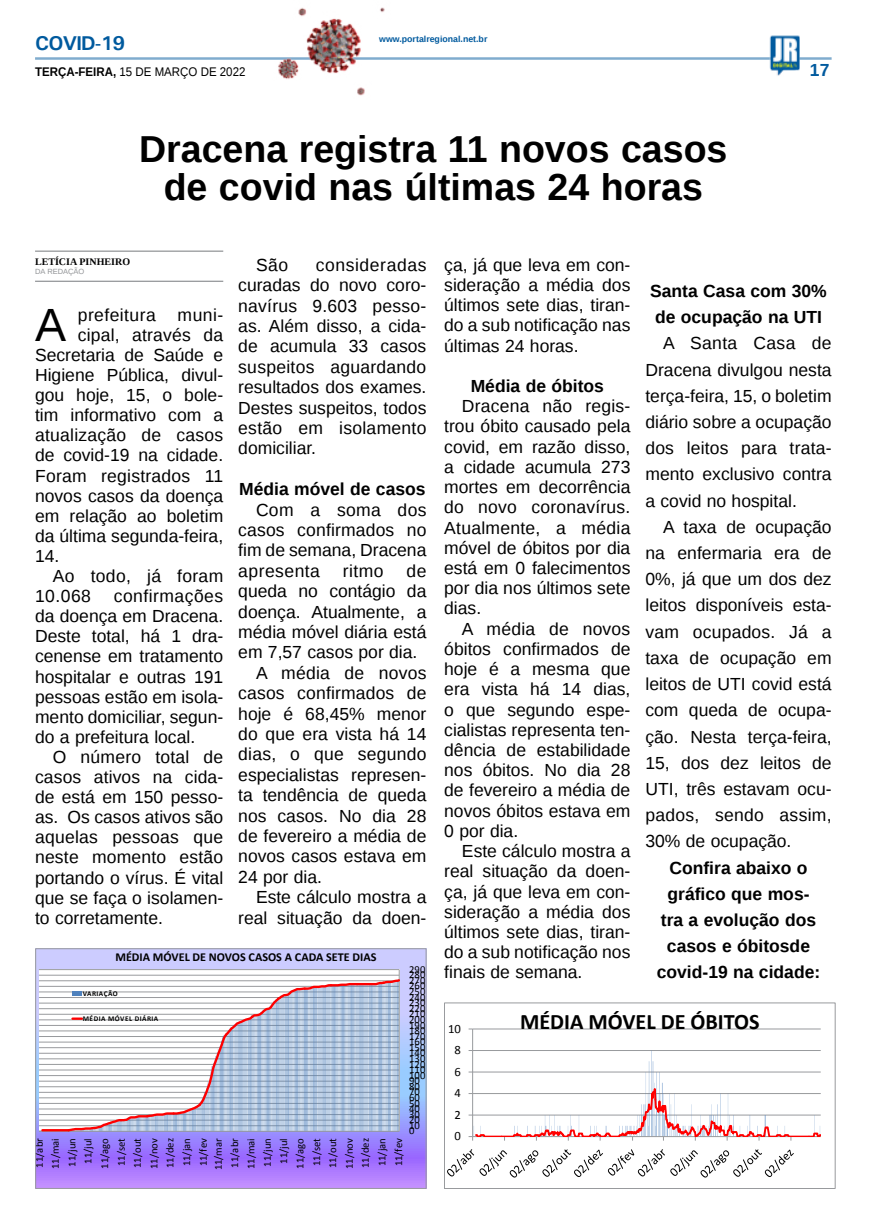
<style>
.page{position:relative;width:869px;height:1223px;background:#fff}
.page>*{position:absolute;margin:0;border:0;box-sizing:border-box;transform-origin:0 0}
.MATÉRIA{font:46.62px "Liberation Sans";color:#000}
.TÍTULO{font:700 37.5px/37.5px "Liberation Sans";color:#000;text-align:center}
.t1{font:700 22.12px "Calibri";color:#000}
.TITULO_PG{font:700 20px "Univers";letter-spacing:-.04em;color:#005a9e}
.MATÉRIA-2{font:17.5px/20.2px "Liberation Sans";color:#000;text-align:justify}
.MATÉRIA-3{font:700 17.5px/26.2px "Liberation Sans";color:#000}
.MATÉRIA-4{font:17.5px "Liberation Sans";letter-spacing:.025em;color:#000}
.TÍTULO-2{font:700 17.5px "Liberation Sans";color:#005a9e}
.t2{font:12.62px "Calibri";color:#000}
.DATA_PG{font:12.5px "Liberation Sans";color:#000;scale:.92 1}
.t3{font:700 12.12px "Calibri";color:#000}
.t4{font:10.62px/16.4px "Calibri";color:#000;text-align:center}
.CRÉDITO_NOME{font:700 10px "Liberation Serif";color:#000}
.DATA_PG-2{font:700 8.75px "Liberation Sans";color:#005a9e}
.CRÉDITO_MATÉRIA{font:7.5px "Liberation Sans";color:#939598}
.t5{font:700 7.25px "Calibri";letter-spacing:.06em;color:#000}
.s1{font-weight:700}
</style>
<div class="page">
<hr style="left:35px;top:57px;width:796px;height:3px;background:#005a9e">
<img style="left:769px;top:36px;width:30px;height:40px">
<img style="left:264px;top:7px;width:141px;height:89px">
<svg style="left:37px;top:950px;width:387px;height:236px;background:#ae97fe"></svg>
<div style="left:39px;top:969px;width:360px;height:162px;background:linear-gradient(to right,#fff,#fff)"></div>
<hr style="left:39px;top:975px;width:360px;height:1px;background:#989a9d">
<hr style="left:39px;top:969px;width:360px;height:1px;background:#989a9d">
<svg style="left:39px;top:979px;width:27px;height:152px"></svg>
<hr style="left:399px;top:969px;width:1px;height:162px;background:#989a9d">
<hr style="left:39px;top:1131px;width:360px;height:1px;background:#989a9d">
<hr style="left:42px;top:1129px;width:27px;height:2px;background:#f00">
<svg style="left:66px;top:977px;width:333px;height:154px"></svg>
<div style="left:35px;top:948px;width:391px;height:240px;border:1px solid #989a9d"></div>
<hr style="left:472px;top:1028px;width:348px;height:1px;background:#989a9d">
<hr style="left:472px;top:1029px;width:1px;height:107px;background:#989a9d">
<svg style="left:468px;top:1050px;width:352px;height:91px"></svg>
<svg style="left:447px;top:1149px;width:217px;height:28px"></svg>
<svg style="left:670px;top:1149px;width:123px;height:28px"></svg>
<div style="left:444px;top:1002px;width:391px;height:186px;border:1px solid #989a9d"></div>
<hr style="left:35px;top:250px;width:188px;height:2px;background:#939598">
<hr style="left:35px;top:281px;width:188px;height:1px;background:#939598">
<p class="TITULO_PG" style="left:35px;top:31px;width:91px">COVID-19</p>
<p class="DATA_PG" style="left:35px;top:65px;width:230px"><span class="s1">TERÇA-FEIRA,</span> 15 DE MARÇO DE 2022</p>
<p class="DATA_PG-2" style="left:379px;top:33px;width:110px">www.portalregional.net.br</p>
<p class="TÍTULO" style="left:139px;top:130px;width:589px">Dracena registra 11 novos casos de covid nas últimas 24 horas</p>
<p class="TÍTULO-2" style="left:809px;top:58px;width:21px">17</p>
<p class="CRÉDITO_NOME" style="left:35px;top:255px;width:96px">LETÍCIA PINHEIRO</p>
<p class="CRÉDITO_MATÉRIA" style="left:35px;top:267px;width:51px">DA REDAÇÃO</p>
<p class="MATÉRIA" style="left:35px;top:298px;width:33px">A</p>
<p class="MATÉRIA-4" style="left:78px;top:305px;width:147px">prefeitura muni-</p>
<p class="MATÉRIA-2" style="left:78px;top:325px;width:147px">cipal, através da</p>
<p class="MATÉRIA-2" style="left:35px;top:345px;width:189px">Secretaria de Saúde e</p>
<p class="MATÉRIA-2" style="left:35px;top:365px;width:190px">Higiene Pública, divul-</p>
<p class="MATÉRIA-2" style="left:35px;top:386px;width:190px">gou hoje, 15, o bole-</p>
<p class="MATÉRIA-2" style="left:35px;top:406px;width:189px">tim informativo com a</p>
<p class="MATÉRIA-2" style="left:35px;top:426px;width:189px">atualização de casos</p>
<p class="MATÉRIA-2" style="left:35px;top:446px;width:189px">de covid-19 na cidade.</p>
<p class="MATÉRIA-2" style="left:35px;top:466px;width:189px">Foram registrados 11</p>
<p class="MATÉRIA-2" style="left:35px;top:486px;width:190px">novos casos da doença</p>
<p class="MATÉRIA-2" style="left:35px;top:506px;width:190px">em relação ao boletim</p>
<p class="MATÉRIA-2" style="left:35px;top:526px;width:189px">da última segunda-feira,</p>
<p class="MATÉRIA-2" style="left:35px;top:546px;width:26px">14.</p>
<p class="MATÉRIA-2" style="left:35px;top:566px;width:190px;text-indent:18px">Ao todo, já foram<br>10.068</p>
<p class="MATÉRIA-2" style="left:35px;top:586px;width:190px;text-indent:79px">confirmações da doença em Dracena.<br>Deste total, há 1 dra&shy;cenense em tratamento hospitalar e outras 191 pessoas estão em isola&shy;mento domiciliar, segun&shy;do a prefeitura local.</p>
<p class="MATÉRIA-2" style="left:35px;top:747px;width:190px;text-indent:18px">O número total de casos ativos na cida&shy;de está em 150 pesso&shy;as. Os casos ativos são aquelas pessoas que neste momento estão portando o vírus. É vital que se faça o isolamen&shy;to corretamente.</p>
<p class="MATÉRIA-2" style="left:238px;top:255px;width:190px;text-indent:77px">consideradas curadas do novo coro&shy;navírus 9.603 pesso&shy;as. Além disso, a cida&shy;de acumula 33 casos suspeitos aguardando resultados dos exames.<br>Destes suspeitos, todos estão em isolamento domiciliar.</p>
<p class="MATÉRIA-3" style="left:239px;top:475px;width:188px">Média móvel de casos</p>
<p class="MATÉRIA-2" style="left:238px;top:500px;width:190px;text-indent:18px">Com a soma dos casos confirmados no fim de semana, Dracena apresenta</p>
<p class="MATÉRIA-2" style="left:256px;top:255px;width:34px">São</p>
<p class="MATÉRIA-2" style="left:238px;top:561px;width:190px;text-indent:168px">de queda no contágio da doença. Atualmente, a média móvel diária está em 7,57 casos por dia.</p>
<p class="MATÉRIA-2" style="left:238px;top:663px;width:190px;text-indent:18px">A média de novos casos confirmados de hoje é 68,45% menor do que era vista há 14 dias, o que segundo especialistas represen&shy;ta tendência de queda nos casos. No dia 28 de fevereiro a média de novos casos estava em 24 por dia.</p>
<p class="MATÉRIA-2" style="left:238px;top:887px;width:190px;text-align:right">Este cálculo mostra a real situação da doen-</p>
<p class="MATÉRIA-2" style="left:342px;top:561px;width:42px">ritmo</p>
<p class="t3" style="left:115px;top:949px;width:262px">MÉDIA MÓVEL DE NOVOS CASOS A CADA SETE DIAS</p>
<p class="t5" style="left:83px;top:989px;width:36px">VARIAÇÃO</p>
<p class="t5" style="left:83px;top:1013px;width:77px">MÉDIA MÓVEL DIÁRIA</p>
<p class="t4" style="left:409px;top:961px;width:18px">290</p>
<p class="t4" style="left:409px;top:966px;width:18px">280</p>
<p class="t4" style="left:409px;top:972px;width:18px">270</p>
<p class="t4" style="left:409px;top:977px;width:18px">260</p>
<p class="t4" style="left:409px;top:983px;width:18px">250</p>
<p class="t4" style="left:409px;top:989px;width:18px">240</p>
<p class="t4" style="left:409px;top:994px;width:18px">230</p>
<p class="t4" style="left:409px;top:1000px;width:18px">220</p>
<p class="t4" style="left:409px;top:1005px;width:18px">210</p>
<p class="t4" style="left:409px;top:1011px;width:18px">200</p>
<p class="t4" style="left:409px;top:1016px;width:18px">190</p>
<p class="t4" style="left:409px;top:1022px;width:18px">180</p>
<p class="t4" style="left:409px;top:1028px;width:18px">170</p>
<p class="t4" style="left:409px;top:1033px;width:18px">160</p>
<p class="t4" style="left:409px;top:1039px;width:18px">150</p>
<p class="t4" style="left:409px;top:1044px;width:18px">140</p>
<p class="t4" style="left:409px;top:1050px;width:18px">130</p>
<p class="t4" style="left:409px;top:1055px;width:18px">120</p>
<p class="t4" style="left:409px;top:1061px;width:18px">110</p>
<p class="t4" style="left:409px;top:1067px;width:18px">100</p>
<p class="t4" style="left:409px;top:1072px;width:12px">90</p>
<p class="t4" style="left:409px;top:1078px;width:12px">80</p>
<p class="t4" style="left:409px;top:1083px;width:12px">70</p>
<p class="t4" style="left:409px;top:1089px;width:12px">60</p>
<p class="t4" style="left:409px;top:1094px;width:12px">50</p>
<p class="t4" style="left:409px;top:1100px;width:12px">40</p>
<p class="t4" style="left:409px;top:1106px;width:12px">30</p>
<p class="t4" style="left:409px;top:1111px;width:12px">20</p>
<p class="t4" style="left:409px;top:1117px;width:12px">10</p>
<p class="t4" style="left:409px;top:1122px;width:7px">0</p>
<p class="t4" style="left:31px;top:1169px;width:33px;rotate:-90deg">11/abr<br>11/mai<br>11/jun<br>11/jul<br>11/ago<br>11/set<br>11/out<br>11/nov<br>11/dez<br>11/jan<br>11/fev</p>
<p class="t4" style="left:210px;top:1170px;width:34px;text-align:right;rotate:-90deg">11/mar<br>11/abr<br>11/mai<br>11/jun<br>11/jul<br>11/ago<br>11/set<br>11/out<br>11/nov<br>11/dez<br>11/jan<br>11/fev</p>
<p class="MATÉRIA-2" style="left:444px;top:255px;width:187px">ça, já que leva em con&shy;sideração a média dos últimos sete dias, tiran&shy;do a sub notificação nas últimas 24 horas.</p>
<p class="MATÉRIA-3" style="left:470px;top:372px;width:135px">Média de óbitos</p>
<p class="MATÉRIA-2" style="left:444px;top:397px;width:188px;text-indent:18px">Dracena não regis&shy;trou óbito causado pela covid, em razão disso, a cidade acumula 273 mortes em decorrência do novo coronavírus.<br>Atualmente, a média móvel de óbitos por dia está em 0 falecimentos por dia nos últimos sete dias.</p>
<p class="MATÉRIA-2" style="left:444px;top:619px;width:188px;text-indent:18px">A média de novos óbitos confirmados de hoje é a mesma que era vista há 14 dias, o que segundo espe&shy;cialistas representa ten&shy;dência de estabilidade nos óbitos. No dia 28 de fevereiro a média de novos óbitos estava em 0 por dia.</p>
<p class="MATÉRIA-2" style="left:444px;top:841px;width:187px;text-indent:18px">Este cálculo mostra a real situação da doen&shy;ça, já que leva em con&shy;sideração a média dos últimos sete dias, tiran&shy;do a sub notificação nos finais de semana.</p>
<p class="MATÉRIA-3" style="left:650px;top:277px;width:178px">Santa Casa com 30% de ocupação na UTI</p>
<p class="MATÉRIA-2" style="left:645px;top:331px;width:187px;line-height:26.2px;text-indent:18px">A Santa Casa de Dracena divulgou nesta terça-feira, 15, o boletim diário sobre a ocupação dos leitos para trata&shy;mento exclusivo contra a covid no hospital.</p>
<p class="MATÉRIA-2" style="left:645px;top:514px;width:188px;line-height:26.2px;text-indent:18px">A taxa de ocupação na enfermaria era de 0%, já que um dos dez leitos disponíveis esta&shy;vam ocupados. Já a taxa de ocupação em leitos de UTI covid está com queda de ocupa&shy;ção. Nesta terça-feira, 15, dos dez leitos de UTI, três estavam ocu&shy;pados, sendo assim, 30% de ocupação.</p>
<p class="MATÉRIA-3" style="left:656px;top:854px;width:165px;text-align:center">Confira abaixo o gráfico que mos&shy;tra a evolução dos casos e óbitosde covid-19 na cidade:</p>
<p class="t2" style="left:448px;top:1020px;width:14px">10</p>
<p class="t2" style="left:454px;top:1042px;width:8px">8</p>
<p class="t2" style="left:454px;top:1063px;width:8px">6</p>
<p class="t2" style="left:454px;top:1085px;width:8px">4</p>
<p class="t2" style="left:454px;top:1106px;width:8px">2</p>
<p class="t2" style="left:454px;top:1128px;width:8px">0</p>
<p class="t1" style="left:520px;top:1007px;width:241px">MÉDIA MÓVEL DE ÓBITOS</p>
</div>
